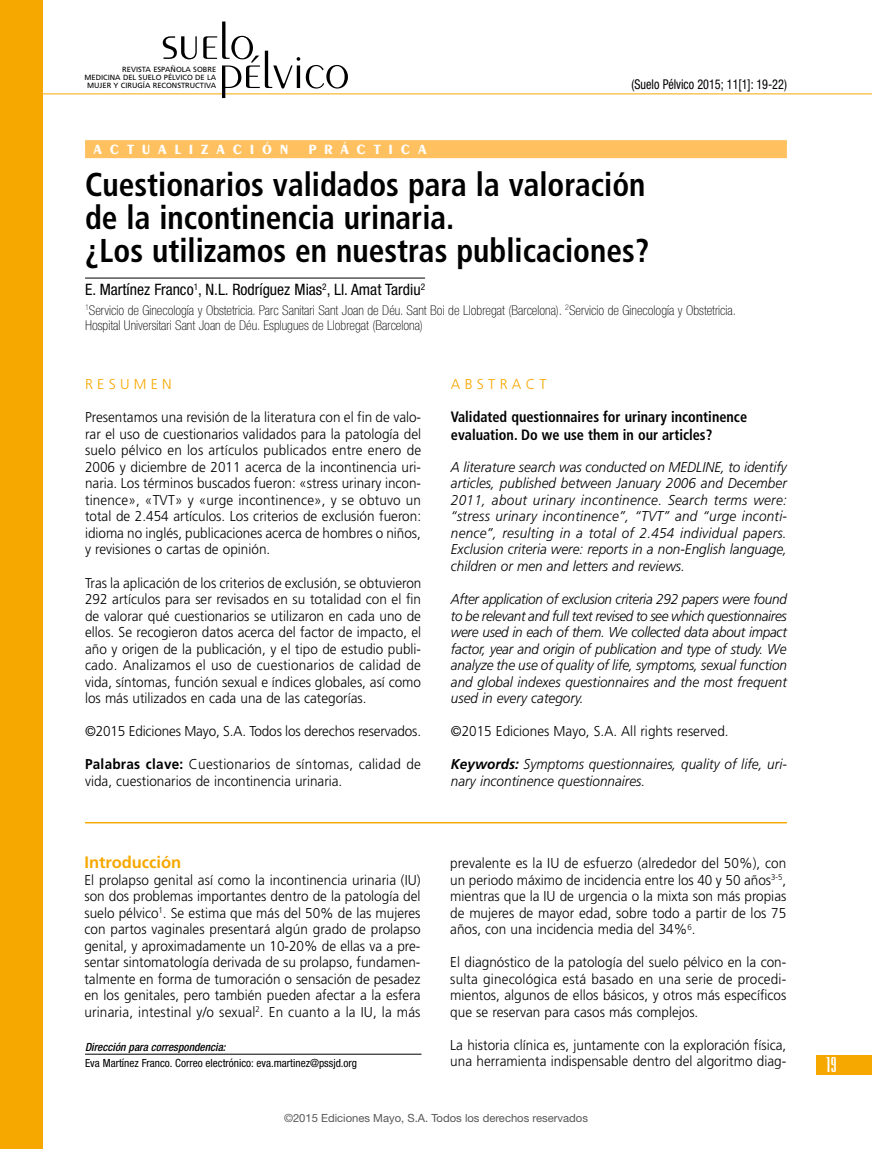
<style>
.page{position:relative;width:872px;height:1149px;background:#fff}
.page>*{position:absolute;margin:0;border:0;box-sizing:border-box;transform-origin:0 0}
.t1{font:300 52.2px "Peignot LT Std";color:#000}
.t2{font:700 condensed 33px/33px "Frutiger LT Std";color:#000;scale:.95 1}
.t3{font:700 condensed 18px "Briem Akademi Std";color:#fff}
.t4{font:700 16.5px "Frutiger LT Std";color:#f6a800}
.t5{font:condensed 15.75px "Helvetica Neue LT Std";color:#000}
.t6{font:700 condensed 15px/17.2px "Frutiger LT Std";color:#000;scale:.95 1}
.t7{font:300 14.25px/16.5px "Frutiger LT Std";color:#000;text-align:justify;scale:.95 1}
.t8{font:italic 300 14.25px/16.5px "Frutiger LT Std";color:#000;text-align:justify;scale:.95 1}
.t9{font:700 14.25px "Peignot LT Std";letter-spacing:.6em;color:#fff;scale:.9 1}
.t10{font:300 14.25px "Frutiger LT Std";letter-spacing:.3em;color:#f6a800}
.t11{font:100 condensed 13.5px/15px "Helvetica Neue LT Std";color:#000}
.t12{font:condensed 13.5px "Helvetica Neue LT Std";color:#000;scale:.9 1}
.t13{font:condensed 11.25px/16.2px "Helvetica Neue LT Std";color:#000}
.t14{font:11.25px "Helvetica Neue LT Std";color:#57585a}
.t15{font:7.5px/8.2px "Frutiger LT Std";color:#000;text-align:right}
.s1{font-weight:700}
.s2{font-weight:500;font-style:italic}
</style>
<div class="page">
<div style="left:816px;top:1055px;width:56px;height:19px;background:#f6a800"></div>
<div style="left:0;top:0;width:43px;height:1148px;background:#f6a800"></div>
<hr style="left:0;top:94px;width:872px;height:1px;background:#f6a800">
<hr style="left:85px;top:1053px;width:336px;height:1px;background:#000">
<div style="left:85px;top:140px;width:702px;height:18px;background:#ffc160"></div>
<hr style="left:85px;top:278px;width:340px;height:1px;background:#000">
<hr style="left:85px;top:821px;width:702px;height:2px;background:#f6a800">
<p class="t1" style="left:161px;top:12px;width:94px">suelo</p>
<p class="t1" style="left:218px;top:41px;width:132px">pélvico</p>
<p class="t15" style="left:84px;top:65px;width:133px">REVISTA ESPAÑOLA SOBRE<br>MEDICINA DEL SUELO PÉLVICO DE LA<br>MUJER Y CIRUGÍA RECONSTRUCTIVA</p>
<p class="t12" style="left:631px;top:76px;width:174px">(Suelo Pélvico 2015; 11[1]: 19-22)</p>
<p class="t9" style="left:94px;top:141px;width:218px">ACTUALIZACIÓN</p>
<p class="t9" style="left:308px;top:141px;width:133px">PRÁCTICA</p>
<p class="t2" style="left:85px;top:168px;width:595px">Cuestionarios validados para la valoración de la incontinencia urinaria.<br>¿Los utilizamos en nuestras publicaciones?</p>
<p class="t5" style="left:85px;top:280px;width:341px">E. Martínez Franco<sup>1</sup>, N.L. Rodríguez Mias<sup>2</sup>, Ll. Amat Tardiu<sup>2</sup></p>
<p class="t11" style="left:85px;top:302px;width:652px"><sup>1</sup>Servicio de Ginecología y Obstetricia. Parc Sanitari Sant Joan de Déu. Sant Boi de Llobregat (Barcelona). <sup>2</sup>Servicio de Ginecología y Obstetricia.<br>Hospital Universitari Sant Joan de Déu. Esplugues de Llobregat (Barcelona)</p>
<p class="t10" style="left:85px;top:376px;width:88px">RESUMEN</p>
<p class="t7" style="left:85px;top:409px;width:355px">Presentamos una revisión de la literatura con el fin de valo&shy;rar el uso de cuestionarios validados para la patología del suelo pélvico en los artículos publicados entre enero de 2006 y diciembre de 2011 acerca de la incontinencia uri&shy;naria. Los términos buscados fueron: «stress urinary incon&shy;tinence», «TVT» y «urge incontinence», y se obtuvo un total de 2.454 artículos. Los criterios de exclusión fueron: idioma no inglés, publicaciones acerca de hombres o niños, y revisiones o cartas de opinión.</p>
<p class="t7" style="left:85px;top:574px;width:355px">Tras la aplicación de los criterios de exclusión, se obtuvieron 292 artículos para ser revisados en su totalidad con el fin de valorar qué cuestionarios se utilizaron en cada uno de ellos. Se recogieron datos acerca del factor de impacto, el año y origen de la publicación, y el tipo de estudio publi&shy;cado. Analizamos el uso de cuestionarios de calidad de vida, síntomas, función sexual e índices globales, así como los más utilizados en cada una de las categorías.</p>
<p class="t7" style="left:85px;top:723px;width:355px">©2015 Ediciones Mayo, S.A. Todos los derechos reservados.</p>
<p class="t7" style="left:85px;top:756px;width:355px"><span class="s1">Palabras clave:</span> Cuestionarios de síntomas, calidad de vida, cuestionarios de incontinencia urinaria.</p>
<p class="t4" style="left:84px;top:852px;width:98px">Introducción</p>
<p class="t7" style="left:84px;top:871px;width:355px">El prolapso genital así como la incontinencia urinaria (IU) son dos problemas importantes dentro de la patología del suelo pélvico<sup>1</sup>. Se estima que más del 50% de las mujeres con partos vaginales presentará algún grado de prolapso genital, y aproximadamente un 10-20% de ellas va a pre&shy;sentar sintomatología derivada de su prolapso, fundamen&shy;talmente en forma de tumoración o sensación de pesadez en los genitales, pero también pueden afectar a la esfera urinaria, intestinal y/o sexual<sup>2</sup>. En cuanto a la IU, la más</p>
<p class="t13" style="left:85px;top:1038px;width:274px"><span class="s2">Dirección para correspondencia:<br></span>Eva Martínez Franco. Correo electrónico: eva.martinez@pssjd.org</p>
<p class="t10" style="left:451px;top:376px;width:97px">ABSTRACT</p>
<p class="t6" style="left:451px;top:408px;width:313px">Validated questionnaires for urinary incontinence evaluation. Do we use them in our articles?</p>
<p class="t8" style="left:451px;top:459px;width:355px">A literature search was conducted on MEDLINE, to identify articles, published between January 2006 and December 2011, about urinary incontinence. Search terms were: “stress urinary incontinence”, “TVT” and “urge inconti&shy;nence”, resulting in a total of 2.454 individual papers.<br>Exclusion criteria were: reports in a non-English language, children or men and letters and reviews.</p>
<p class="t8" style="left:451px;top:591px;width:355px">After application of exclusion criteria 292 papers were found to be relevant and full text revised to see which questionnaires were used in each of them. We collected data about impact factor, year and origin of publication and type of study. We analyze the use of quality of life, symptoms, sexual function and global indexes questionnaires and the most frequent used in every category.</p>
<p class="t7" style="left:451px;top:723px;width:294px">©2015 Ediciones Mayo, S.A. All rights reserved.</p>
<p class="t8" style="left:451px;top:756px;width:355px"><span class="s1">Keywords:</span> Symptoms questionnaires, quality of life, uri&shy;nary incontinence questionnaires.</p>
<p class="t7" style="left:450px;top:855px;width:355px">prevalente es la IU de esfuerzo (alrededor del 50%), con un periodo máximo de incidencia entre los 40 y 50 años<sup>3-5</sup>, mientras que la IU de urgencia o la mixta son más propias de mujeres de mayor edad, sobre todo a partir de los 75 años, con una incidencia media del 34%<sup>6</sup>.</p>
<p class="t7" style="left:450px;top:954px;width:355px">El diagnóstico de la patología del suelo pélvico en la con&shy;sulta ginecológica está basado en una serie de procedi&shy;mientos, algunos de ellos básicos, y otros más específicos que se reservan para casos más complejos.</p>
<p class="t7" style="left:450px;top:1036px;width:355px">La historia clínica es, juntamente con la exploración física, una herramienta indispensable dentro del algoritmo diag-</p>
<p class="t14" style="left:284px;top:1111px;width:305px">©2015 Ediciones Mayo, S.A. Todos los derechos reservados</p>
<p class="t3" style="left:825px;top:1054px;width:13px">19</p>
</div>
